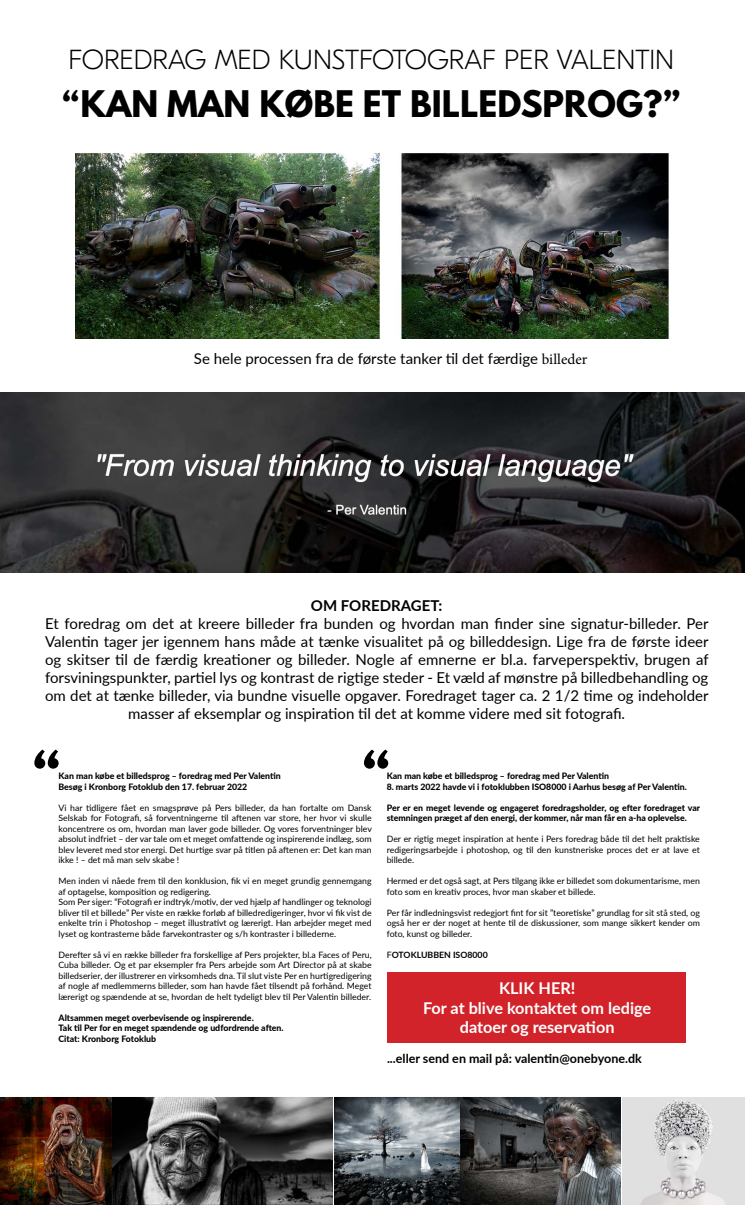
<style>
.page{position:relative;width:745px;height:1205px;background:#fff}
.page>*{position:absolute;margin:0;border:0;box-sizing:border-box;transform-origin:0 0}
.t1{font:700 52.5px "League Spartan";color:#000}
.t2{font:700 32.5px "League Spartan";color:#000}
.t3{font:100 27.5px "GT Eesti Pro Display";color:#000}
.t4{font:700 16.25px/19.5px "Lato";color:#fff;text-align:center}
.t5{font:15px/18px "Lato";color:#000;text-align:center}
.t6{font:700 15px "Lato";color:#000}
.t7{font:700 12.5px "Lato";color:#000}
.t8{font:8.75px/10.5px "Lato";color:#000;text-align:justify}
.t9{font:800 8.75px/10.5px "Lato";color:#000}
.t10{font:700 8.75px "Lato";color:#000}
.s1{font-family:"Minion Pro"}
.s2{font-weight:400}
</style>
<div class="page">
<img style="left:0;top:392px;width:744px;height:180px">
<img style="left:76px;top:152px;width:592px;height:187px">
<div style="left:387px;top:972px;width:298px;height:70px;background:#d2232a"></div>
<img style="left:622px;top:1097px;width:122px;height:107px">
<img style="left:0;top:1097px;width:620px;height:108px">
<h3 class="t3" style="left:69px;top:45px;width:606px">FOREDRAG MED KUNSTFOTOGRAF PER VALENTIN</h3>
<h2 class="t2" style="left:63px;top:79px;width:618px">“KAN MAN KØBE ET BILLEDSPROG?”</h2>
<h3 class="t5" style="left:194px;top:348px;width:394px">Se hele processen fra de første tanker til det færdige <span class="s1">billeder</span></h3>
<h3 class="t6" style="left:311px;top:595px;width:133px">OM FOREDRAGET:</h3>
<p class="t5" style="left:45px;top:614px;width:664px">Et foredrag om det at kreere billeder fra bunden og hvordan man finder sine signatur-billeder. Per Valentin tager jer igennem hans måde at tænke visualitet på og billeddesign. Lige fra de første ideer og skitser til de færdig kreationer og billeder. Nogle af emnerne er bl.a. farveperspektiv, brugen af forsviningspunkter, partiel lys og kontrast de rigtige steder - Et væld af mønstre på billedbehandling og om det at tænke billeder, via bundne visuelle opgaver. Foredraget tager ca. 2 1/2 time og indeholder masser af eksemplar og inspiration til det at komme videre med sit fotografi.</p>
<h1 class="t1" style="left:33px;top:731px;width:30px">“</h1>
<h1 class="t1" style="left:362px;top:731px;width:30px">“</h1>
<p class="t9" style="left:58px;top:770px;width:224px">Kan man købe et billedsprog – foredrag med Per Valentin<br>Besøg i Kronborg Fotoklub den 17. februar 2022</p>
<p class="t8" style="left:58px;top:802px;width:315px">Vi har tidligere fået en smagsprøve på Pers billeder, da han fortalte om Dansk Selskab for Fotografi, så forventningerne til aftenen var store, her hvor vi skulle koncentrere os om, hvordan man laver gode billeder. Og vores forventninger blev absolut indfriet – der var tale om et meget omfattende og inspirerende indlæg, som blev leveret med stor energi. Det hurtige svar på titlen på aftenen er: Det kan man ikke ! – det må man selv skabe !</p>
<p class="t8" style="left:58px;top:875px;width:314px;text-align:left">Men inden vi nåede frem til den konklusion, fik vi en meget grundig gennemgang af optagelse, komposition og redigering.<br>Som Per siger: “Fotografi er indtryk/motiv, der ved hjælp af handlinger og teknologi bliver til et billede” Per viste en række forløb af billedredigeringer, hvor vi fik vist de enkelte trin i Photoshop – meget illustrativt og lærerigt. Han arbejder meget med lyset og kontrasterne både farvekontraster og s/h kontraster i billederne.</p>
<p class="t8" style="left:58px;top:949px;width:314px">Derefter så vi en række billeder fra forskellige af Pers projekter, bl.a Faces of Peru, Cuba billeder. Og et par eksempler fra Pers arbejde som Art Director på at skabe billedserier, der illustrerer en virksomheds dna. Til slut viste Per en hurtigredigering af nogle af medlemmerns billeder, som han havde fået tilsendt på forhånd. Meget lærerigt og spændende at se, hvordan de helt tydeligt blev til Per Valentin billeder.</p>
<p class="t9" style="left:58px;top:1012px;width:226px">Altsammen meget overbevisende og inspirerende.<br>Tak til Per for en meget spændende og udfordrende aften.<br>Citat: Kronborg Fotoklub</p>
<p class="t9" style="left:386px;top:770px;width:224px">Kan man købe et billedsprog – foredrag med Per Valentin</p>
<p class="t9" style="left:386px;top:781px;width:301px">8. marts 2022 havde vi i fotoklubben ISO8000 i Aarhus besøg af Per Valentin.</p>
<p class="t9" style="left:386px;top:802px;width:314px">Per er en meget levende og engageret foredragsholder, og efter foredraget var stemningen præget af den energi, der kommer, når man får en a-ha oplevelse.</p>
<p class="t8" style="left:386px;top:833px;width:314px">Der er rigtig meget inspiration at hente i Pers foredrag både til det helt praktiske redigeringsarbejde i photoshop, og til den kunstneriske proces det er at lave et billede.</p>
<p class="t8" style="left:386px;top:875px;width:314px">Hermed er det også sagt, at Pers tilgang ikke er billedet som dokumentarisme, men foto som en kreativ proces, hvor man skaber et billede.</p>
<p class="t8" style="left:386px;top:907px;width:314px">Per får indledningsvist redegjort fint for sit ”teoretiske” grundlag for sit stå sted, og også her er der noget at hente til de diskussioner, som mange sikkert kender om foto, kunst og billeder.</p>
<p class="t10" style="left:386px;top:948px;width:102px"><span class="s2">F</span>OTOKLUBBEN ISO8000</p>
<h3 class="t4" style="left:423px;top:978px;width:229px">KLIK HER!<br>For at blive kontaktet om ledige datoer og reservation</h3>
<h3 class="t7" style="left:387px;top:1049px;width:256px">...eller send en mail på: valentin@onebyone.dk</h3>
</div>
